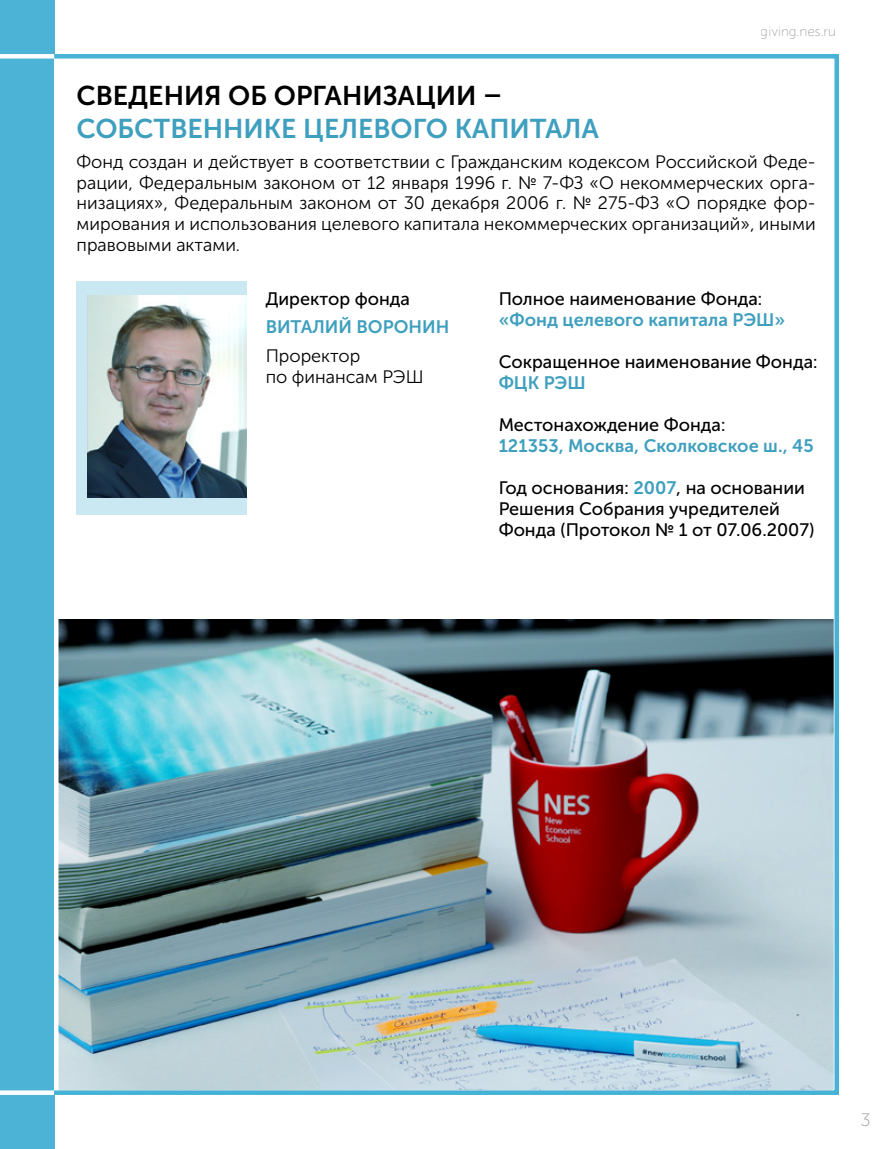
<style>
.page{position:relative;width:893px;height:1149px;background:#fff}
.page>*{position:absolute;margin:0;border:0;box-sizing:border-box;transform-origin:0 0}
.t1{font:27px "Museo Sans Cyrl 700";color:#3f9fbe}
.t2{font:27px "Museo Sans Cyrl 700";color:#000}
.t3{font:18px/20.7px "Museo Sans Cyrl 300";color:#000;text-align:justify}
.t4{font:18px/21px "Museo Sans Cyrl 500";color:#000}
.t5{font:18px "Museo Sans Cyrl 700";color:#3f9fbe}
.t6{font:18px "Museo Sans Cyrl 100";color:#9d9d9c}
.t7{font:13.5px "Museo Sans Cyrl 100";color:#878787}
.s1{font-family:"Museo Sans Cyrl 700";color:#3f9fbe}
</style>
<div class="page">
<div style="left:0;top:0;width:54px;height:1148px;background:#4cb2d6"></div>
<img style="left:77px;top:281px;width:170px;height:233px">
<hr style="left:0;top:54px;width:54px;height:4px;background:#fff">
<svg style="left:0;top:1090px;width:52px;height:4px"></svg>
<img style="left:59px;top:619px;width:774px;height:470px">
<div style="left:52px;top:54px;width:787px;height:1040px;border:4px solid #46b2d5"></div>
<h1 class="t2" style="left:77px;top:81px;width:427px">СВЕДЕНИЯ ОБ ОРГАНИЗАЦИИ –</h1>
<h1 class="t1" style="left:77px;top:113px;width:524px">СОБСТВЕННИКЕ ЦЕЛЕВОГО КАПИТАЛА</h1>
<p class="t7" style="left:761px;top:25px;width:77px">giving.nes.ru</p>
<p class="t3" style="left:77px;top:151px;width:741px">Фонд создан и действует в соответствии с Гражданским кодексом Российской Феде&shy;рации, Федеральным законом от 12 января 1996 г. № 7-ФЗ «О некоммерческих орга&shy;низациях», Федеральным законом от 30 декабря 2006 г. № 275-ФЗ «О порядке фор&shy;мирования и использования целевого капитала некоммерческих организаций», иными правовыми актами.</p>
<p class="t4" style="left:266px;top:288px;width:146px">Директор фонда</p>
<p class="t4" style="left:499px;top:288px;width:265px">Полное наименование Фонда:</p>
<p class="t5" style="left:499px;top:309px;width:288px">«Фонд целевого капитала РЭШ»</p>
<p class="t4" style="left:499px;top:351px;width:320px">Сокращенное наименование Фонда:</p>
<p class="t5" style="left:499px;top:372px;width:89px">ФЦК РЭШ</p>
<p class="t4" style="left:499px;top:414px;width:228px">Местонахождение Фонда:</p>
<p class="t5" style="left:499px;top:435px;width:316px">121353, Москва, Сколковское ш., 45</p>
<p class="t4" style="left:499px;top:477px;width:317px">Год основания: <span class="s1">2007</span>, на основании<br>Решения Собрания учредителей<br>Фонда (Протокол № 1 от 07.06.2007)</p>
<p class="t5" style="left:266px;top:316px;width:185px">ВИТАЛИЙ ВОРОНИН</p>
<p class="t3" style="left:266px;top:345px;width:159px;line-height:21.6px">Проректор<br>по финансам РЭШ</p>
<p class="t6" style="left:860px;top:1110px;width:12px">3</p>
</div>
